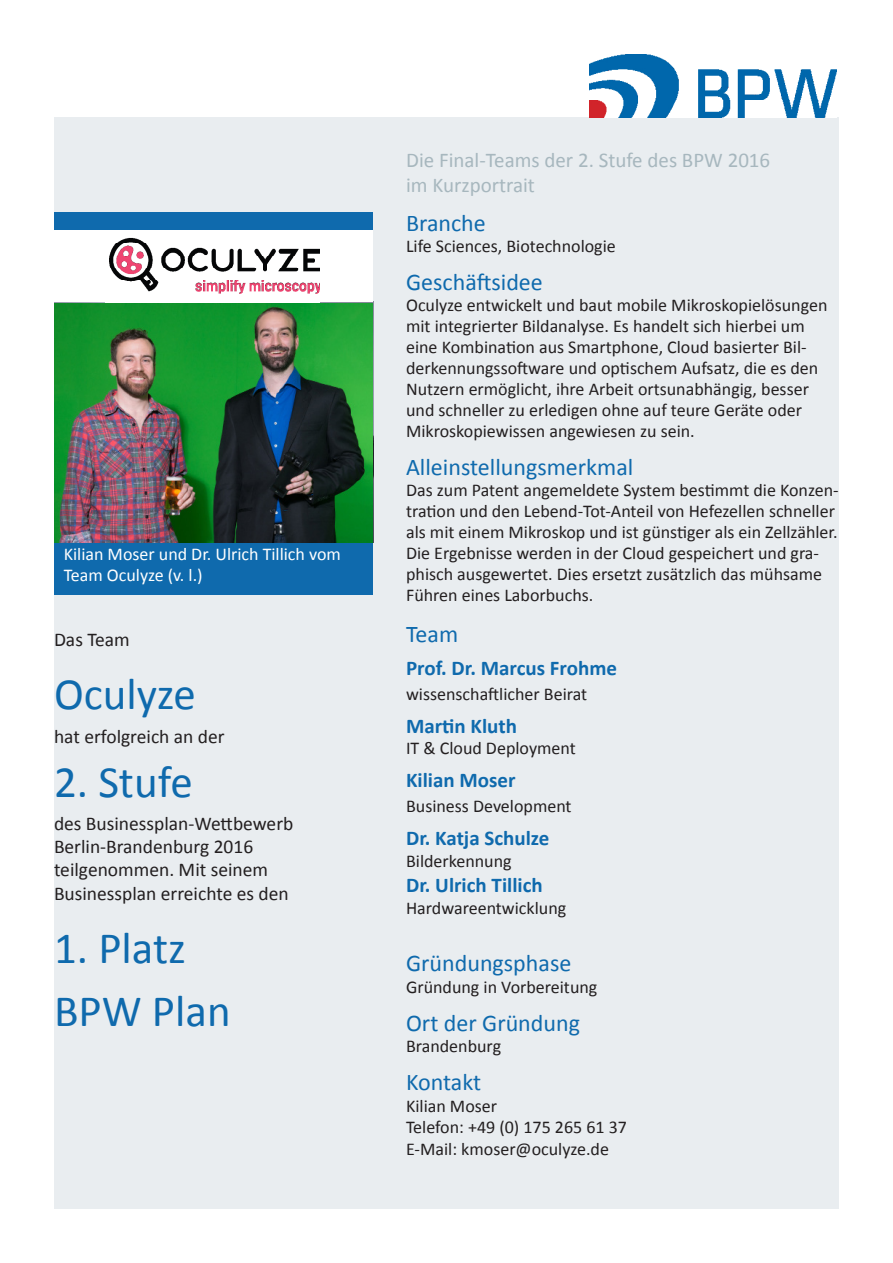
<style>
.page{position:relative;width:893px;height:1263px;background:#fff}
.page>*{position:absolute;margin:0;border:0;box-sizing:border-box;transform-origin:0 0}
.t1{font:45px "Calibri";color:#0f6aad}
.t2{font:24px "Calibri";color:#0f6aad}
.t3{font:700 21px "Calibri";color:#0f6aad}
.t4{font:21px/25.2px "Calibri";color:#a7b7be}
.t5{font:19.5px/23.4px "Calibri";color:#231f20}
.t6{font:18px/21px "Calibri";color:#231f20}
.t7{font:18px/21.6px "Calibri";color:#fff}
</style>
<div class="page">
<div style="left:54px;top:117px;width:785px;height:1092px;background:#e9edf0"></div>
<img style="left:589px;top:54px;width:248px;height:63px">
<div style="left:54px;top:213px;width:319px;height:382px;background:#0f6aad"></div>
<div style="left:54px;top:230px;width:319px;height:72px;background:#fff"></div>
<img style="left:105px;top:237px;width:215px;height:67px">
<img style="left:54px;top:304px;width:319px;height:238px">
<p class="t7" style="left:64px;top:543px;width:279px">Kilian Moser und Dr. Ulrich Tillich vom<br>Team Oculyze (v. l.)</p>
<p class="t5" style="left:54px;top:628px;width:77px">Das Team</p>
<p class="t1" style="left:54px;top:666px;width:143px">Oculyze</p>
<p class="t5" style="left:54px;top:725px;width:172px">hat erfolgreich an der</p>
<p class="t1" style="left:54px;top:754px;width:140px">2. Stufe</p>
<p class="t5" style="left:54px;top:811px;width:241px">des Businessplan-Wettbewerb<br>Berlin-Brandenburg 2016 teilgenommen. Mit seinem<br>Businessplan erreichte es den</p>
<p class="t1" style="left:54px;top:919px;width:133px">1. Platz</p>
<p class="t1" style="left:54px;top:982px;width:178px">BPW Plan</p>
<p class="t4" style="left:406px;top:147px;width:366px">Die Final-Teams der 2. Stufe des BPW 2016 im Kurzportrait</p>
<p class="t2" style="left:406px;top:207px;width:81px">Branche</p>
<p class="t6" style="left:406px;top:236px;width:211px">Life Sciences, Biotechnologie</p>
<p class="t2" style="left:406px;top:267px;width:138px">Geschäftsidee</p>
<p class="t6" style="left:406px;top:295px;width:423px">Oculyze entwickelt und baut mobile Mikroskopielösungen mit integrierter Bildanalyse. Es handelt sich hierbei um eine Kombination aus Smartphone, Cloud basierter Bil&shy;derkennungssoftware und optischem Aufsatz, die es den Nutzern ermöglicht, ihre Arbeit ortsunabhängig, besser und schneller zu erledigen ohne auf teure Geräte oder Mikroskopiewissen angewiesen zu sein.</p>
<p class="t2" style="left:406px;top:452px;width:229px">Alleinstellungsmerkmal</p>
<p class="t6" style="left:406px;top:479px;width:434px">Das zum Patent angemeldete System bestimmt die Konzen&shy;tration und den Lebend-Tot-Anteil von Hefezellen schneller als mit einem Mikroskop und ist günstiger als ein Zellzähler.<br>Die Ergebnisse werden in der Cloud gespeichert und gra&shy;phisch ausgewertet. Dies ersetzt zusätzlich das mühsame Führen eines Laborbuchs.</p>
<p class="t2" style="left:406px;top:619px;width:54px">Team</p>
<p class="t3" style="left:406px;top:655px;width:212px">Prof. Dr. Marcus Frohme</p>
<p class="t6" style="left:406px;top:684px;width:183px">wissenschaftlicher Beirat</p>
<p class="t3" style="left:406px;top:712px;width:112px">Martin Kluth</p>
<p class="t6" style="left:406px;top:738px;width:171px">IT &amp; Cloud Deployment</p>
<p class="t3" style="left:406px;top:767px;width:111px">Kilian Moser</p>
<p class="t6" style="left:406px;top:796px;width:167px">Business Development</p>
<p class="t3" style="left:406px;top:825px;width:145px">Dr. Katja Schulze</p>
<p class="t6" style="left:406px;top:850px;width:107px">Bilderkennung</p>
<p class="t3" style="left:406px;top:871px;width:138px">Dr. Ulrich Tillich</p>
<p class="t6" style="left:406px;top:897px;width:162px">Hardwareentwicklung</p>
<p class="t2" style="left:406px;top:948px;width:167px">Gründungsphase</p>
<p class="t6" style="left:406px;top:976px;width:193px">Gründung in Vorbereitung</p>
<p class="t2" style="left:406px;top:1007px;width:175px">Ort der Gründung</p>
<p class="t6" style="left:406px;top:1036px;width:97px">Brandenburg</p>
<p class="t2" style="left:406px;top:1067px;width:77px">Kontakt</p>
<p class="t6" style="left:406px;top:1095px;width:222px;line-height:21.6px">Kilian Moser<br>Telefon: +49 (0) 175 265 61 37<br>E-Mail: kmoser@oculyze.de</p>
</div>
